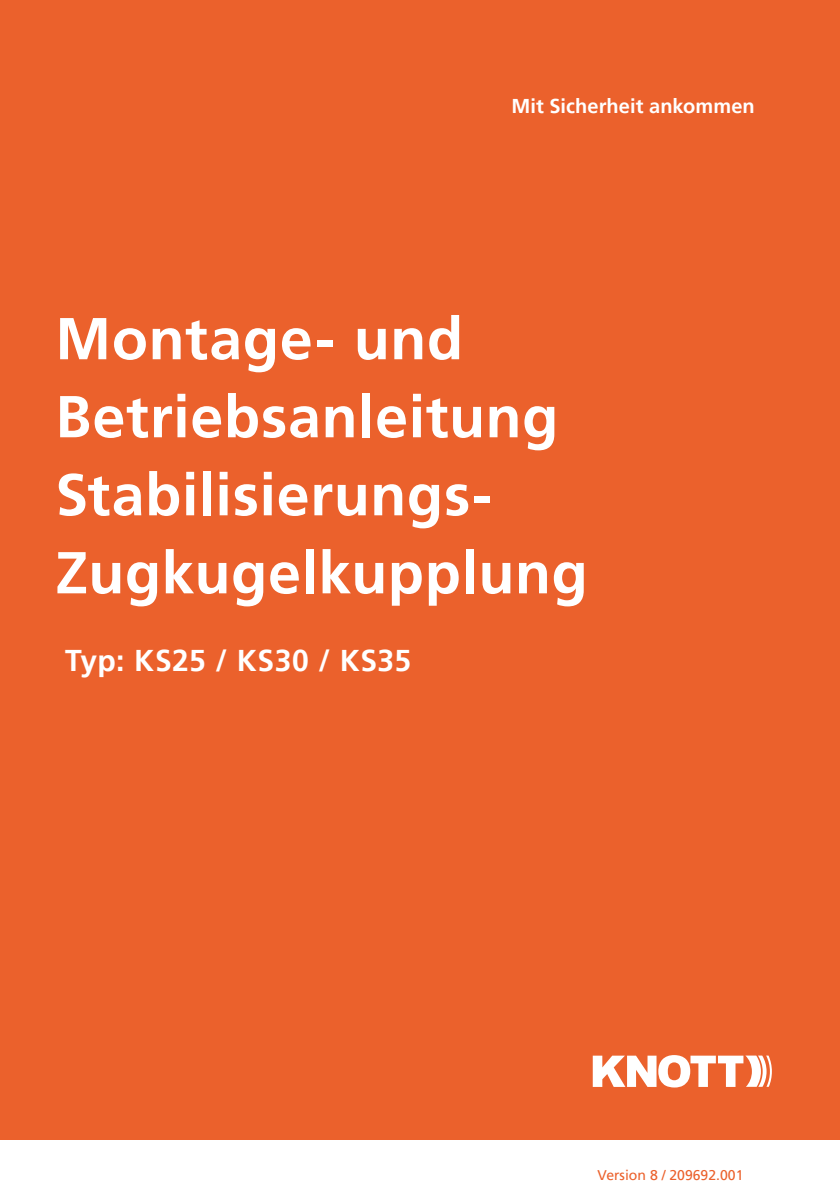
<style>
.page{position:relative;width:840px;height:1191px;background:#fff}
.page>*{position:absolute;margin:0;border:0;box-sizing:border-box;transform-origin:0 0}
.t1{font:700 59px/78px "Frutiger LT Pro";letter-spacing:.01em;color:#fff}
.t2{font:700 30px "Frutiger LT Pro";letter-spacing:.015em;color:#fff}
.t3{font:700 20px "Frutiger LT Pro";letter-spacing:.005em;color:#fff}
.t4{font:14px "Frutiger LT Pro";color:#eb612c}
</style>
<div class="page">
<div style="left:0;top:0;width:839px;height:1139px;background:#eb612c"></div>
<svg style="left:592px;top:1055px;width:179px;height:32px"></svg>
<p class="t3" style="left:511px;top:94px;width:245px">Mit Sicherheit ankommen</p>
<p class="t1" style="left:55px;top:300px;width:533px">Montage- und<br>Betriebsanleitung<br>Stabilisierungs-<br>Zugkugelkupplung</p>
<p class="t2" style="left:65px;top:643px;width:347px">Typ: KS25 / KS30 / KS35</p>
<p class="t4" style="left:597px;top:1166px;width:147px">Version 8 / 209692.001</p>
</div>
